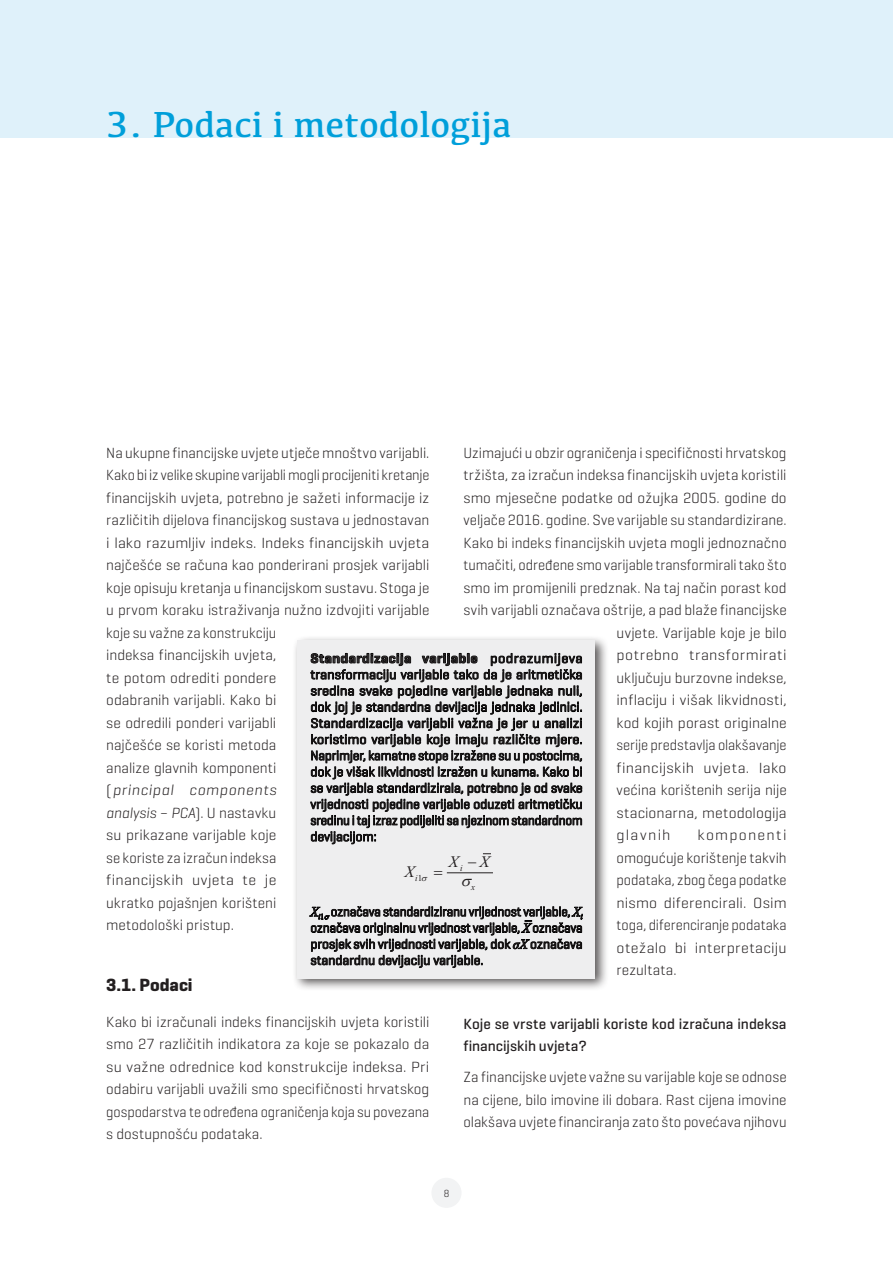
<style>
.page{position:relative;width:893px;height:1263px;background:#fff}
.page>*{position:absolute;margin:0;border:0;box-sizing:border-box;transform-origin:0 0}
.t1{font:37.5px "Kefa";color:#009fda}
.t2{font:700 18px "Geogrotesque";color:#231f20}
.t3{font:italic 16.05px "Times New Roman";color:#231f20}
.t4{font:300 15px/22.5px "Geogrotesque";color:#231f20;text-align:justify}
.t5{font:300 15px/22.5px "Geogrotesque";color:#231f20;text-align:justify;scale:1.05 1}
.t6{font:500 15px/22.5px "Geogrotesque";letter-spacing:.005em;color:#231f20}
.t7{font:300 15px "Geogrotesque";color:#231f20;scale:1.04 1}
.t8{font:300 15px "Geogrotesque";color:#231f20;scale:.96 1}
.t9{font:300 15px "Geogrotesque";color:#231f20;scale:.95 1}
.t10{font:300 15px "Geogrotesque";letter-spacing:.02em;color:#231f20;scale:1.05 1}
.t11{font:300 15px "Geogrotesque";letter-spacing:.035em;color:#231f20;scale:1.05 1}
.t12{font:300 15px "Geogrotesque";letter-spacing:.075em;color:#231f20;scale:1.05 1}
.t13{font:13.5px/16.2px "Geogrotesque";color:#231f20;text-align:justify;scale:1.05 1}
.t14{font:13.5px/16.2px "Geogrotesque";color:#231f20;text-align:justify;scale:.95 1}
.t15{font:300 10.5px "Geogrotesque";color:#231f20}
.t16{font:italic 9px "Times New Roman";color:#231f20}
.s1{font-style:italic}
.s2{font-weight:600}
.s3{font-style:normal}
.s4{font-family:"Times New Roman";font-style:italic}
</style>
<div class="page">
<div style="left:431px;top:1178px;width:31px;height:30px;background:#f2f3f4;border-radius:50%"></div>
<div style="left:0;top:0;width:893px;height:138px;background:#dff1fa"></div>
<div style="left:293px;top:635px;width:316px;height:357px;background:#231f20;opacity:.75"></div>
<div style="left:298px;top:640px;width:297px;height:338px;background:#eeeeef"></div>
<svg style="left:310px;top:653px;width:272px;height:192px"></svg>
<hr style="left:447px;top:872px;width:46px;height:1px;background:#231f20">
<svg style="left:309px;top:906px;width:274px;height:62px"></svg>
<h1 class="t1" style="left:106px;top:101px;width:407px">3. Podaci i metodologija</h1>
<p class="t4" style="left:106px;top:441px;width:325px;text-align:left">Na ukupne financijske uvjete utječe mnoštvo varijabli.<br>Kako bi iz velike skupine varijabli mogli procijeniti kretanje financijskih uvjeta, potrebno je sažeti informacije iz različitih dijelova financijskog sustava u jednostavan i lako razumljiv indeks. Indeks financijskih uvjeta najčešće se računa kao ponderirani prosjek varijabli koje opisuju kretanja u financijskom sustavu. Stoga je u prvom koraku istraživanja nužno izdvojiti varijable koje su važne za konstrukciju<br>indeksa financijskih uvjeta,<br>te potom odrediti pondere<br>odabranih varijabli. Kako bi<br>se odredili ponderi varijabli<br>najčešće se koristi metoda<br>analize glavnih komponenti<br>(<span class="s1">principal components<br>analysis – PCA</span>). U nastavku<br>su prikazane varijable koje<br>se koriste za izračun indeksa<br>financijskih uvjeta te je<br>ukratko pojašnjen korišteni<br>metodološki pristup.</p>
<p class="t4" style="left:463px;top:441px;width:325px">Uzimajući u obzir ograničenja i specifičnosti hrvatskog</p>
<p class="t4" style="left:463px;top:463px;width:325px">tržišta, za izračun indeksa financijskih uvjeta koristili</p>
<p class="t4" style="left:463px;top:486px;width:325px">smo mjesečne podatke od ožujka 2005. godine do</p>
<p class="t4" style="left:463px;top:508px;width:325px">veljače 2016. godine. Sve varijable su standardizirane.</p>
<p class="t4" style="left:463px;top:531px;width:325px">Kako bi indeks financijskih uvjeta mogli jednoznačno</p>
<p class="t8" style="left:463px;top:556px;width:338px">tumačiti, određene smo varijable transformirali tako što</p>
<p class="t4" style="left:463px;top:576px;width:325px">smo im promijenili predznak. Na taj način porast kod</p>
<p class="t4" style="left:463px;top:598px;width:325px">svih varijabli označava oštrije, a pad blaže financijske</p>
<p class="t4" style="left:617px;top:621px;width:172px">uvjete. Varijable koje je bilo</p>
<p class="t11" style="left:617px;top:646px;width:163px">potrebno transformirati</p>
<p class="t4" style="left:617px;top:666px;width:172px">uključuju burzovne indekse,</p>
<p class="t7" style="left:617px;top:691px;width:165px">inflaciju i višak likvidnosti,</p>
<p class="t4" style="left:617px;top:711px;width:172px">kod kojih porast originalne</p>
<p class="t9" style="left:617px;top:736px;width:180px">serije predstavlja olakšavanje</p>
<p class="t10" style="left:617px;top:758px;width:163px">financijskih uvjeta. Iako</p>
<p class="t4" style="left:617px;top:778px;width:172px">većina korištenih serija nije</p>
<p class="t7" style="left:617px;top:803px;width:165px">stacionarna, metodologija</p>
<p class="t12" style="left:617px;top:826px;width:53px">glavnih</p>
<p class="t13" style="left:310px;top:650px;width:261px"><span class="s2">Standardizacija varijable</span> podrazumijeva transformaciju varijable tako da je aritmetička sredina svake pojedine varijable jednaka nuli, dok joj je standardna devijacija jednaka jedinici.<br>Standardizacija varijabli važna je jer u analizi koristimo varijable koje imaju različite mjere.<br>Naprimjer, kamatne stope izražene su u postocima, dok je višak likvidnosti izražen u kunama. Kako bi se varijabla standardizirala, potrebno je od svake vrijednosti pojedine varijable oduzeti aritmetičku sredinu i taj izraz podijeliti sa njezinom standardnom devijacijom:</p>
<p class="t16" style="left:415px;top:872px;width:9px">i<span class="s3">1</span></p>
<p class="t5" style="left:617px;top:823px;width:163px;text-indent:81px">komponenti omogućuje korištenje takvih podataka, zbog čega podatke nismo diferencirali. Osim toga, diferenciranje podataka otežalo bi interpretaciju rezultata.</p>
<p class="t3" style="left:449px;top:852px;width:11px">X</p>
<p class="t3" style="left:480px;top:852px;width:11px">X</p>
<p class="t16" style="left:460px;top:862px;width:4px">i</p>
<p class="t3" style="left:405px;top:862px;width:11px">X</p>
<p class="t14" style="left:310px;top:903px;width:288px"><span class="s4">X</span><sub>i</sub><sub>1</sub> označava standardiziranu vrijednost varijable, <span class="s4">X</span><sub>i </sub>označava originalnu vrijednost varijable, <span class="s4">X¯</span> označava prosjek svih vrijednosti varijable, dok <span class="s4">σX</span> označava standardnu devijaciju varijable.</p>
<p class="t16" style="left:471px;top:882px;width:6px">x</p>
<p class="t2" style="left:106px;top:974px;width:88px">3.1. Podaci</p>
<p class="t4" style="left:106px;top:1010px;width:325px">Kako bi izračunali indeks financijskih uvjeta koristili smo 27 različitih indikatora za koje se pokazalo da su važne odrednice kod konstrukcije indeksa. Pri odabiru varijabli uvažili smo specifičnosti hrvatskog gospodarstva te određena ograničenja koja su povezana s dostupnošću podataka.</p>
<p class="t6" style="left:463px;top:1012px;width:325px">Koje se vrste varijabli koriste kod izračuna indeksa financijskih uvjeta?</p>
<p class="t4" style="left:463px;top:1065px;width:325px">Za financijske uvjete važne su varijable koje se odnose na cijene, bilo imovine ili dobara. Rast cijena imovine olakšava uvjete financiranja zato što povećava njihovu</p>
<p class="t15" style="left:444px;top:1187px;width:7px">8</p>
</div>
